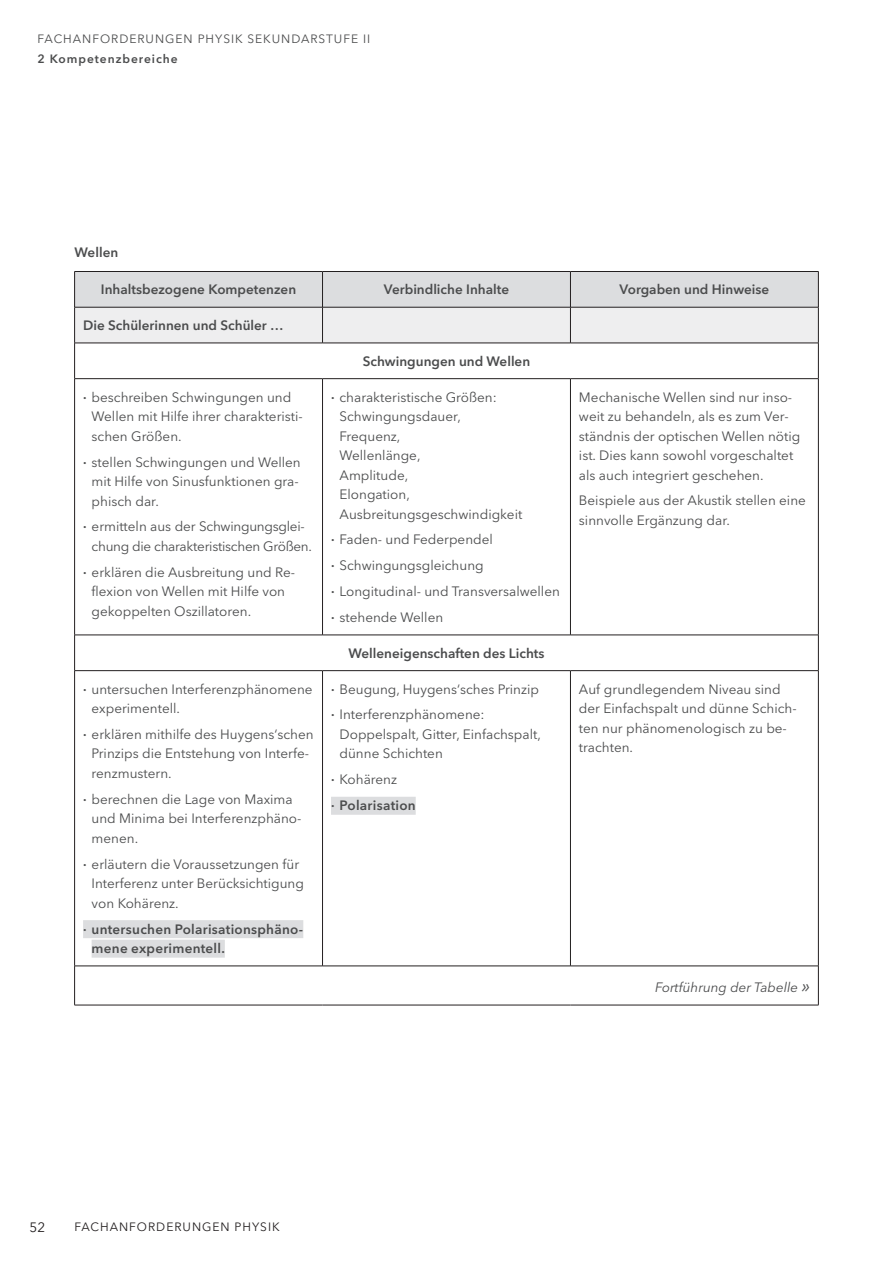
<style>
.page{position:relative;width:893px;height:1263px;background:#fff}
.page>*{position:absolute;margin:0;border:0;box-sizing:border-box;transform-origin:0 0}
.t1{font:13.5px/19.5px "Avenir Next LT Pro";color:#4b4c4d}
.t2{font:600 13.5px "Avenir Next LT Pro";color:#4b4c4d}
.t3{font:600 13.5px/19.5px "Avenir Next LT Pro";letter-spacing:.02em;color:#4b4c4d}
.t4{font:13.5px/19.5px "Avenir Next LT Pro";letter-spacing:-.02em;color:#4b4c4d}
.t5{font:italic 13.5px "Avenir Next LT Pro";color:#4b4c4d}
.t6{font:13.5px "Avenir Next LT Pro";color:#231f20}
.t7{font:12px "Avenir Next LT Pro";letter-spacing:.08em;color:#4b4c4d}
.t8{font:12px "Avenir Next LT Pro";letter-spacing:.08em;color:#231f20}
.t9{font:600 12px "Avenir Next LT Pro";letter-spacing:.08em;color:#4b4c4d}
.s1{font-weight:600}
.s2{font-weight:400}
.s3{font-size:18px}
</style>
<div class="page">
<svg style="left:75px;top:272px;width:743px;height:71px;background:#e2e2e4"></svg>
<svg style="left:75px;top:379px;width:743px;height:626px"></svg>
<hr style="left:74px;top:271px;width:249px;height:1px;background:#231f20">
<hr style="left:74px;top:272px;width:1px;height:35px;background:#231f20">
<hr style="left:323px;top:271px;width:247px;height:1px;background:#231f20">
<hr style="left:322px;top:272px;width:1px;height:35px;background:#231f20">
<hr style="left:570px;top:271px;width:249px;height:1px;background:#231f20">
<hr style="left:570px;top:272px;width:1px;height:35px;background:#231f20">
<hr style="left:818px;top:272px;width:1px;height:35px;background:#231f20">
<hr style="left:74px;top:307px;width:249px;height:1px;background:#231f20">
<hr style="left:74px;top:307px;width:1px;height:36px;background:#231f20">
<hr style="left:323px;top:307px;width:247px;height:1px;background:#231f20">
<hr style="left:322px;top:307px;width:1px;height:36px;background:#231f20">
<hr style="left:570px;top:307px;width:249px;height:1px;background:#231f20">
<hr style="left:570px;top:307px;width:1px;height:36px;background:#231f20">
<hr style="left:818px;top:307px;width:1px;height:36px;background:#231f20">
<hr style="left:74px;top:343px;width:249px;height:1px;background:#231f20">
<hr style="left:74px;top:343px;width:1px;height:35px;background:#231f20">
<hr style="left:323px;top:343px;width:247px;height:1px;background:#231f20">
<hr style="left:570px;top:343px;width:249px;height:1px;background:#231f20">
<hr style="left:818px;top:343px;width:1px;height:35px;background:#231f20">
<hr style="left:74px;top:378px;width:249px;height:1px;background:#231f20">
<hr style="left:74px;top:379px;width:1px;height:256px;background:#231f20">
<hr style="left:323px;top:378px;width:247px;height:1px;background:#231f20">
<hr style="left:322px;top:379px;width:1px;height:256px;background:#231f20">
<hr style="left:570px;top:378px;width:249px;height:1px;background:#231f20">
<hr style="left:570px;top:379px;width:1px;height:256px;background:#231f20">
<hr style="left:818px;top:379px;width:1px;height:256px;background:#231f20">
<hr style="left:74px;top:635px;width:249px;height:1px;background:#231f20">
<hr style="left:74px;top:635px;width:1px;height:35px;background:#231f20">
<hr style="left:323px;top:635px;width:247px;height:1px;background:#231f20">
<hr style="left:570px;top:635px;width:249px;height:1px;background:#231f20">
<hr style="left:818px;top:635px;width:1px;height:35px;background:#231f20">
<hr style="left:74px;top:670px;width:249px;height:1px;background:#231f20">
<hr style="left:74px;top:671px;width:1px;height:295px;background:#231f20">
<hr style="left:323px;top:670px;width:247px;height:1px;background:#231f20">
<hr style="left:322px;top:671px;width:1px;height:295px;background:#231f20">
<hr style="left:570px;top:670px;width:249px;height:1px;background:#231f20">
<hr style="left:570px;top:671px;width:1px;height:295px;background:#231f20">
<hr style="left:818px;top:671px;width:1px;height:295px;background:#231f20">
<hr style="left:74px;top:966px;width:249px;height:1px;background:#231f20">
<hr style="left:74px;top:966px;width:1px;height:39px;background:#231f20">
<hr style="left:323px;top:966px;width:247px;height:1px;background:#231f20">
<hr style="left:570px;top:966px;width:249px;height:1px;background:#231f20">
<hr style="left:818px;top:966px;width:1px;height:39px;background:#231f20">
<hr style="left:74px;top:1005px;width:249px;height:1px;background:#231f20">
<hr style="left:323px;top:1005px;width:247px;height:1px;background:#231f20">
<hr style="left:570px;top:1005px;width:249px;height:1px;background:#231f20">
<div style="left:83px;top:920px;width:220px;height:18px;background:#dcdddf"></div>
<div style="left:92px;top:940px;width:133px;height:18px;background:#dcdddf"></div>
<div style="left:331px;top:797px;width:85px;height:18px;background:#dcdddf"></div>
<p class="t7" style="left:37px;top:32px;width:334px">FACHANFORDERUNGEN PHYSIK SEKUNDARSTUFE II</p>
<p class="t9" style="left:37px;top:51px;width:142px">2 Kompetenzbereiche</p>
<p class="t2" style="left:74px;top:244px;width:45px">Wellen</p>
<p class="t2" style="left:101px;top:282px;width:197px">Inhaltsbezogene Kompetenzen</p>
<p class="t2" style="left:384px;top:282px;width:127px">Verbindliche Inhalte</p>
<p class="t2" style="left:620px;top:282px;width:151px">Vorgaben und Hinweise</p>
<p class="t2" style="left:83px;top:317px;width:202px">Die Schülerinnen und Schüler …</p>
<p class="t2" style="left:363px;top:353px;width:169px">Schwingungen und Wellen</p>
<p class="t1" style="left:92px;top:387px;width:213px;text-indent:-9px"><span class="s1">∙</span> beschreiben Schwingungen und<br>Wellen mit Hilfe ihrer charakteristi&shy;schen Größen.</p>
<p class="t1" style="left:92px;top:452px;width:211px;text-indent:-9px"><span class="s1">∙</span> stellen Schwingungen und Wellen mit Hilfe von Sinusfunktionen gra&shy;phisch dar.</p>
<p class="t4" style="left:92px;top:517px;width:222px;text-indent:-9px"><span class="s1">∙</span> ermitteln aus der Schwingungsglei&shy;chung die charakteristischen Größen.</p>
<p class="t1" style="left:92px;top:562px;width:205px;text-indent:-9px"><span class="s1">∙</span> erklären die Ausbreitung und Re&shy;flexion von Wellen mit Hilfe von gekoppelten Oszillatoren.</p>
<p class="t1" style="left:340px;top:387px;width:184px;text-indent:-9px"><span class="s1">∙</span> charakteristische Größen:<br>Schwingungsdauer,<br>Frequenz,<br>Wellenlänge,<br>Amplitude,<br>Elongation,<br>Ausbreitungsgeschwindigkeit</p>
<p class="t1" style="left:331px;top:527px;width:230px;line-height:26px"><span class="s1">∙</span> Faden- und Federpendel<br><span class="s1">∙</span> Schwingungsgleichung<br><span class="s1">∙</span> Longitudinal- und Transversalwellen <span class="s1">∙</span> stehende Wellen</p>
<p class="t1" style="left:579px;top:387px;width:223px">Mechanische Wellen sind nur inso&shy;weit zu behandeln, als es zum Ver&shy;ständnis der optischen Wellen nötig ist. Dies kann sowohl vorgeschaltet als auch integriert geschehen.</p>
<p class="t1" style="left:579px;top:491px;width:228px">Beispiele aus der Akustik stellen eine sinnvolle Ergänzung dar.</p>
<p class="t1" style="left:92px;top:679px;width:222px;text-indent:-9px"><span class="s1">∙</span> untersuchen Interferenzphänomene experimentell.</p>
<p class="t1" style="left:92px;top:724px;width:224px;text-indent:-9px"><span class="s1">∙</span> erklären mithilfe des Huygens‘schen<br>Prinzips die Entstehung von Interfe&shy;renzmustern.</p>
<p class="t1" style="left:92px;top:789px;width:211px;text-indent:-9px"><span class="s1">∙</span> berechnen die Lage von Maxima und Minima bei Interferenzphäno&shy;menen.</p>
<p class="t1" style="left:92px;top:854px;width:214px;text-indent:-9px"><span class="s1">∙</span> erläutern die Voraussetzungen für<br>Interferenz unter Berücksichtigung von Kohärenz.</p>
<p class="t3" style="left:92px;top:919px;width:213px;text-indent:-9px">∙ untersuchen Polarisationsphäno&shy;mene experimentell.</p>
<p class="t2" style="left:348px;top:645px;width:198px">Welleneigenschaften des Lichts</p>
<p class="t1" style="left:331px;top:676px;width:209px;line-height:26px"><span class="s1">∙</span> Beugung, Huygens‘sches Prinzip <span class="s1">∙</span> Interferenzphänomene:</p>
<p class="t1" style="left:340px;top:724px;width:203px">Doppelspalt, Gitter, Einfachspalt, dünne Schichten</p>
<p class="t3" style="left:331px;top:766px;width:86px;line-height:26px">∙ <span class="s2">Kohärenz<br></span>∙ Polarisation</p>
<p class="t1" style="left:579px;top:679px;width:219px">Auf grundlegendem Niveau sind der Einfachspalt und dünne Schich&shy;ten nur phänomenologisch zu be&shy;trachten.</p>
<p class="t5" style="left:655px;top:979px;width:157px">Fortführung der Tabelle <span class="s3">»</span></p>
<p class="t6" style="left:30px;top:1219px;width:17px">52</p>
<p class="t8" style="left:74px;top:1219px;width:207px">FACHANFORDERUNGEN PHYSIK</p>
</div>
